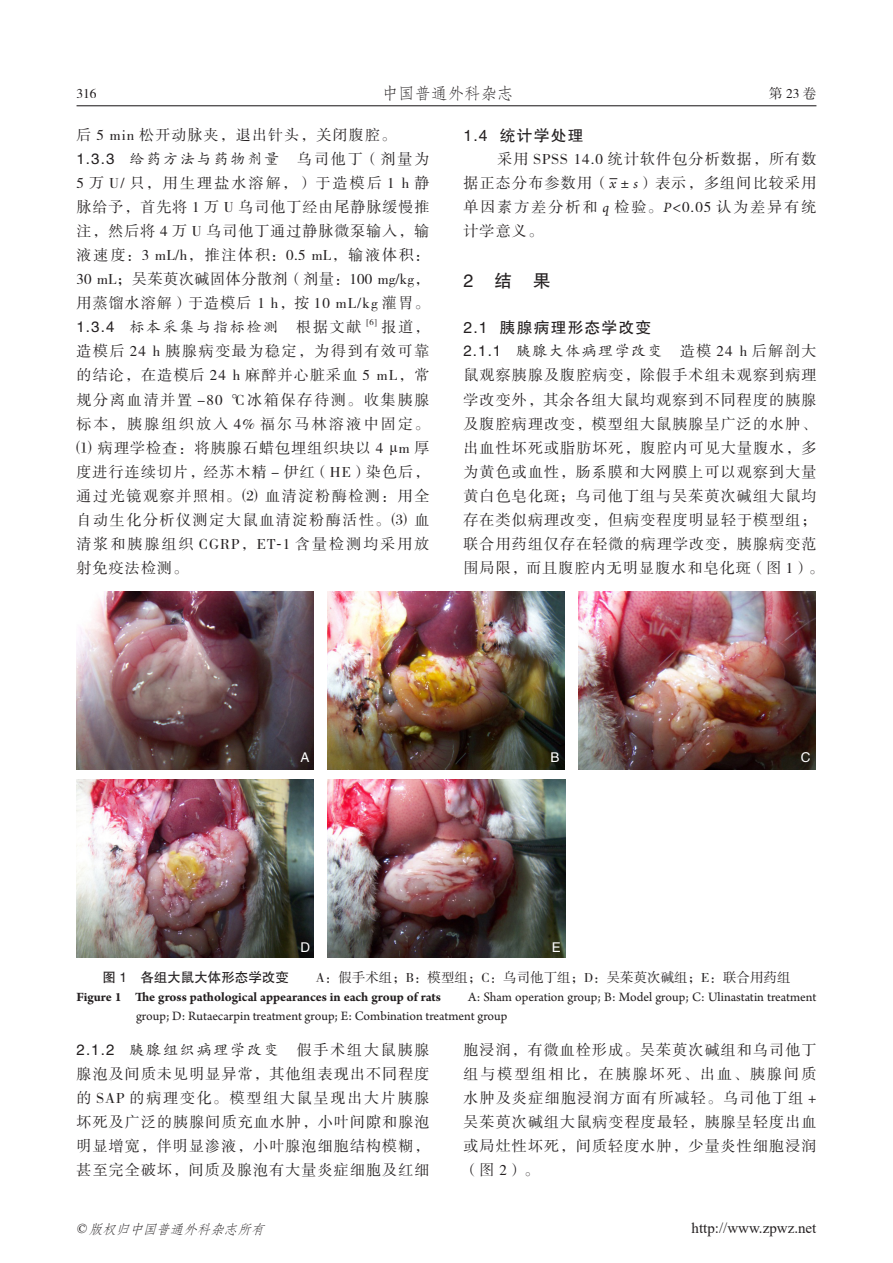
<style>
.page{position:relative;width:893px;height:1263px;background:#fff}
.page>*{position:absolute;margin:0;border:0;box-sizing:border-box;transform-origin:0 0}
.t1{font:18px "FZHTK GBK1 0";color:#231f20}
.t2{font:16.5px "FZFSK GBK1 0";color:#231f20}
.t3{font:15.75px "FZHTK GBK1 0";letter-spacing:.075em;color:#231f20}
.t4{font:15px/24px "FZSSK GBK1 0";letter-spacing:.075em;color:#231f20;text-align:justify}
.t5{font:15px "FZKTK GBK1 0";letter-spacing:.12em;color:#231f20}
.t6{font:15px "Times New Roman";color:#231f20}
.t7{font:13.5px/19.5px "Arno Pro";color:#231f20}
.t8{font:13.5px "FZSSK GBK1 0";color:#231f20}
.t9{font:italic 13.5px "FZFSK GBK1 0";color:#231f20}
.t10{font:13.5px "FZHTK GBK1 0";color:#fff}
.t11{font:8.7px "FZSSK GBK1 0";color:#231f20}
.s1{font-family:"FZHTK GBK1 0"}
.s2{font-family:"FZSSK GBK1 0"}
.s3{font-family:"Times New Roman"}
.s4{font-family:"Arno Pro";font-style:italic}
.s5{font-family:"FZKTK GBK1 0"}
.s6{font-weight:700}
</style>
<div class="page">
<hr style="left:77px;top:105px;width:739px;height:1px;background:#231f20">
<img style="left:77px;top:591px;width:237px;height:179px">
<img style="left:327px;top:591px;width:238px;height:179px">
<img style="left:578px;top:591px;width:237px;height:179px">
<img style="left:77px;top:779px;width:237px;height:179px">
<img style="left:328px;top:779px;width:237px;height:179px">
<p class="t8" style="left:77px;top:86px;width:22px">316</p>
<p class="t2" style="left:382px;top:85px;width:133px">中国普通外科杂志</p>
<p class="t8" style="left:769px;top:86px;width:49px">第23卷</p>
<p class="t4" style="left:77px;top:124px;width:321px">后 5 min 松开动脉夹，退出针头，关闭腹腔。</p>
<p class="t5" style="left:77px;top:152px;width:354px"><span class="s1">1.3.3</span> 给药方法与药物剂量<span class="s2">　乌司他丁（剂量为</span></p>
<p class="t4" style="left:77px;top:172px;width:354px">5 万 U/ 只，用生理盐水溶解，）于造模后 1 h 静脉给予，首先将 1 万 U 乌司他丁经由尾静脉缓慢推注，然后将 4 万 U 乌司他丁通过静脉微泵输入，输液速度：3 mL/h，推注体积：0.5 mL，输液体积：30 mL；吴茱萸次碱固体分散剂（剂量：100 mg/kg，用蒸馏水溶解）于造模后 1 h，按 10 mL/kg 灌胃。</p>
<p class="t5" style="left:77px;top:320px;width:287px"><span class="s1">1.3.4</span> 标本采集与指标检测<span class="s2">　根据文献</span></p>
<p class="t11" style="left:367px;top:317px;width:12px">[6]</p>
<p class="t4" style="left:77px;top:316px;width:354px;text-indent:305px">报道，造模后 24 h 胰腺病变最为稳定，为得到有效可靠的结论，在造模后 24 h 麻醉并心脏采血 5 mL，常规分离血清并置 -80 ℃冰箱保存待测。收集胰腺标本，胰腺组织放入 4% 福尔马林溶液中固定。⑴ 病理学检查：将胰腺石蜡包埋组织块以 4 <span class="s3">μ</span>m 厚度进行连续切片，经苏木精 - 伊红（HE）染色后，通过光镜观察并照相。⑵ 血清淀粉酶检测：用全自动生化分析仪测定大鼠血清淀粉酶活性。⑶ 血清浆和胰腺组织 CGRP，ET<span class="s3">-</span>1 含量检测均采用放射免疫法检测。</p>
<p class="t3" style="left:463px;top:127px;width:121px">1.4 统计学处理</p>
<p class="t4" style="left:463px;top:148px;width:354px;text-indent:34px">采用 SPSS 14.0 统计软件包分析数据，所有数据正态分布参数用（<span class="s4">x</span>±<span class="s4">s</span>）表示，多组间比较采用单因素方差分析和 <span class="s4">q</span> 检验。<span class="s4">P</span>&lt;0.05 认为差异有统计学意义。</p>
<p class="t1" style="left:463px;top:271px;width:89px">2　结　果</p>
<p class="t3" style="left:463px;top:319px;width:189px">2.1 胰腺病理形态学改变</p>
<p class="t4" style="left:463px;top:340px;width:362px;text-align:left"><span class="s1">2.1.1</span> <span class="s5">胰腺大体病理学改变</span>　造模 24 h 后解剖大鼠观察胰腺及腹腔病变，除假手术组未观察到病理学改变外，其余各组大鼠均观察到不同程度的胰腺及腹腔病理改变，模型组大鼠胰腺呈广泛的水肿、出血性坏死或脂肪坏死，腹腔内可见大量腹水，多为黄色或血性，肠系膜和大网膜上可以观察到大量黄白色皂化斑；乌司他丁组与吴茱萸次碱组大鼠均存在类似病理改变，但病变程度明显轻于模型组；联合用药组仅存在轻微的病理学改变，胰腺病变范围局限，而且腹腔内无明显腹水和皂化斑（图 1）。</p>
<p class="t10" style="left:300px;top:750px;width:10px">A</p>
<p class="t10" style="left:551px;top:750px;width:10px">B</p>
<p class="t10" style="left:801px;top:750px;width:11px">C</p>
<p class="t10" style="left:300px;top:940px;width:11px">D</p>
<p class="t10" style="left:552px;top:940px;width:10px">E</p>
<p class="t8" style="left:102px;top:970px;width:689px"><span class="s1">图 1　各组大鼠大体形态学改变　　</span>A：假手术组；B：模型组；C：乌司他丁组；D：吴茱萸次碱组；E：联合用药组</p>
<p class="t7" style="left:136px;top:987px;width:682px;text-indent:-60px"><span class="s6">Figure 1 The gross pathological appearances in each group of rats</span><span class="s1">　　</span>A: Sham operation group; B: Model group; C: Ulinastatin treatment group; D: Rutaecarpin treatment group; E: Combination treatment group</p>
<p class="t5" style="left:77px;top:1042px;width:354px"><span class="s1">2.1.2</span> 胰腺组织病理学改变<span class="s2">　假手术组大鼠胰腺</span></p>
<p class="t4" style="left:77px;top:1062px;width:354px">腺泡及间质未见明显异常，其他组表现出不同程度的 SAP 的病理变化。模型组大鼠呈现出大片胰腺坏死及广泛的胰腺间质充血水肿，小叶间隙和腺泡明显增宽，伴明显渗液，小叶腺泡细胞结构模糊，甚至完全破坏，间质及腺泡有大量炎症细胞及红细</p>
<p class="t4" style="left:463px;top:1038px;width:354px">胞浸润，有微血栓形成。吴茱萸次碱组和乌司他丁组与模型组相比，在胰腺坏死、出血、胰腺间质水肿及炎症细胞浸润方面有所减轻。乌司他丁组 +吴茱萸次碱组大鼠病变程度最轻，胰腺呈轻度出血或局灶性坏死，间质轻度水肿，少量炎性细胞浸润（图 2）。</p>
<p class="t9" style="left:76px;top:1221px;width:194px"><span class="s3">©</span> 版权归中国普通外科杂志所有</p>
<p class="t6" style="left:692px;top:1217px;width:126px">http://www.zpwz.net</p>
</div>
